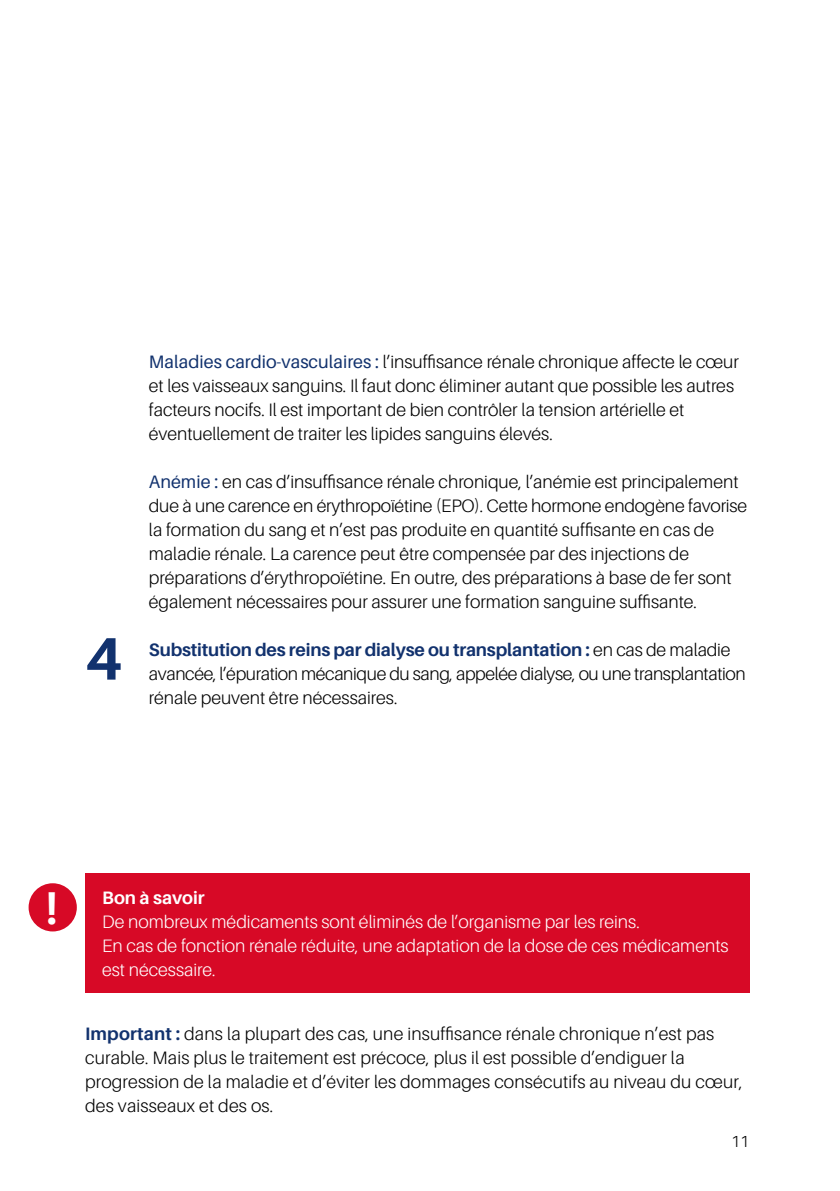
<style>
.page{position:relative;width:840px;height:1191px;background:#fff}
.page>*{position:absolute;margin:0;border:0;box-sizing:border-box;transform-origin:0 0}
.t1{font:700 60px "Aileron";color:#12326e}
.t2{font:700 46px "Aileron";color:#fff}
.t3{font:300 18px/24px "Aileron";color:#000}
.t4{font:300 18px/24px "Aileron";letter-spacing:-.02em;color:#000}
.t5{font:300 18px/24px "Aileron";color:#fff}
.t6{font:700 18px "Aileron";color:#fff}
.t7{font:300 16px "Aileron";color:#000}
.s1{font-weight:400;color:#12326e}
.s2{font-weight:700;color:#12326e}
</style>
<div class="page">
<div style="left:85px;top:873px;width:663px;height:120px;background:#d70926"></div>
<div style="left:29px;top:883px;width:48px;height:48px;background:#d70926;border-radius:50%"></div>
<h1 class="t1" style="left:85px;top:625px;width:39px">4</h1>
<p class="t3" style="left:149px;top:349px;width:591px"><span class="s1">Maladies cardio-vasculaires :</span> l’insuffisance rénale chronique affecte le cœur et les vaisseaux sanguins. Il faut donc éliminer autant que possible les autres facteurs nocifs. Il est important de bien contrôler la tension artérielle et éventuellement de traiter les lipides sanguins élevés.</p>
<p class="t3" style="left:149px;top:469px;width:599px"><span class="s1">Anémie :</span> en cas d’insuffisance rénale chronique, l’anémie est principalement due à une carence en érythropoïétine (EPO). Cette hormone endogène favorise la formation du sang et n’est pas produite en quantité suffisante en cas de maladie rénale. La carence peut être compensée par des injections de préparations d’érythropoïétine. En outre, des préparations à base de fer sont également nécessaires pour assurer une formation sanguine suffisante.</p>
<p class="t4" style="left:149px;top:637px;width:598px"><span class="s2">Substitution des reins par dialyse ou transplantation :</span> en cas de maladie avancée, l’épuration mécanique du sang, appelée dialyse, ou une transplantation rénale peuvent être nécessaires.</p>
<h2 class="t2" style="left:46px;top:882px;width:14px">!</h2>
<p class="t6" style="left:102px;top:887px;width:104px">Bon à savoir</p>
<p class="t5" style="left:102px;top:910px;width:627px">De nombreux médicaments sont éliminés de l’organisme par les reins.<br>En cas de fonction rénale réduite, une adaptation de la dose de ces médicaments est nécessaire.</p>
<p class="t3" style="left:85px;top:1021px;width:658px"><span class="s2">Important :</span> dans la plupart des cas, une insuffisance rénale chronique n’est pas curable. Mais plus le traitement est précoce, plus il est possible d’endiguer la progression de la maladie et d’éviter les dommages consécutifs au niveau du cœur, des vaisseaux et des os.</p>
<p class="t7" style="left:730px;top:1132px;width:19px">11</p>
</div>
